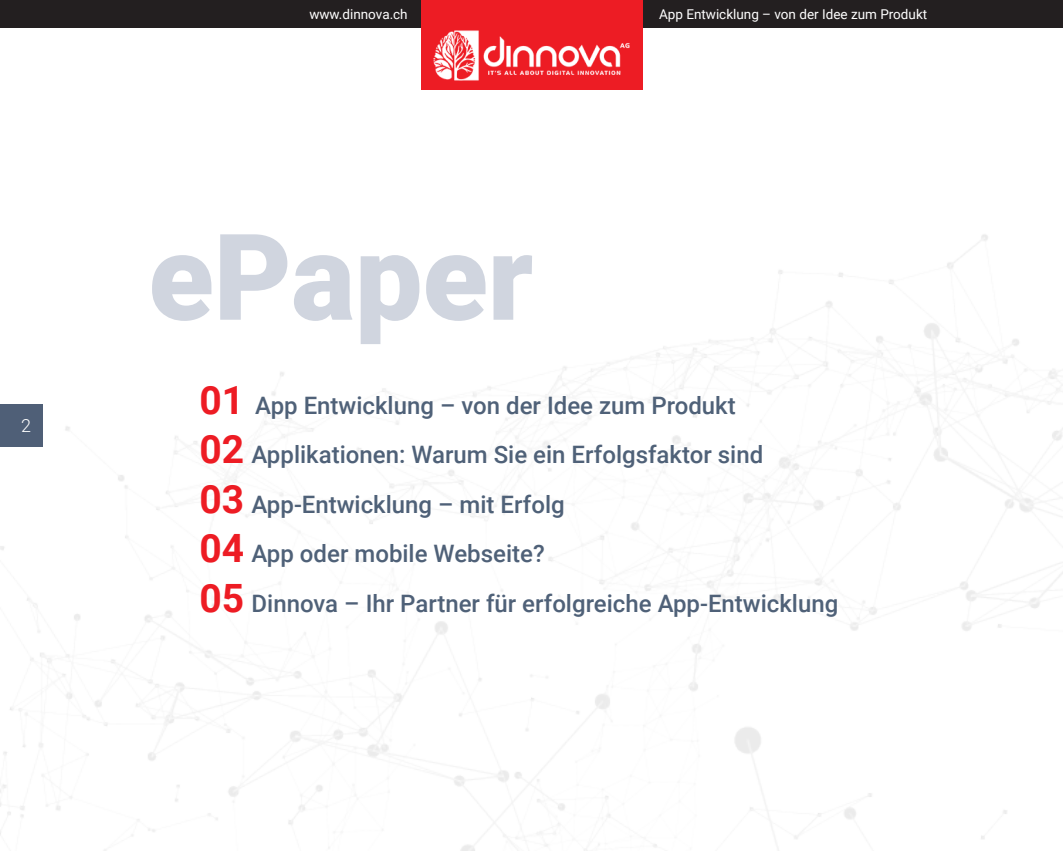
<style>
.page{position:relative;width:1063px;height:851px;background:#fff}
.page>*{position:absolute;margin:0;border:0;box-sizing:border-box;transform-origin:0 0}
.t1{font:900 120px "Roboto";color:#d0d5df}
.Paragraph_Style_4{font:500 24px "Roboto";color:#4f6178}
.t2{font:300 18px "Roboto";color:#fff}
.t3{font:13.5px "Roboto";color:#fff}
.s1{font-weight:700;font-size:39px;color:#ed1c24}
</style>
<div class="page">
<img style="left:0;top:74px;width:1063px;height:776px">
<div style="left:0;top:404px;width:43px;height:42px;background:#4f5f77"></div>
<div style="left:0;top:0;width:1063px;height:27px;background:#231f20"></div>
<div style="left:421px;top:0;width:221px;height:89px;background:#ed1c24"></div>
<img style="left:433px;top:30px;width:197px;height:51px">
<p class="t2" style="left:21px;top:413px;width:11px">2</p>
<p class="t3" style="left:309px;top:4px;width:100px">www.dinnova.ch</p>
<p class="t3" style="left:659px;top:4px;width:270px">App Entwicklung – von der Idee zum Produkt</p>
<p class="t1" style="left:148px;top:193px;width:386px">ePaper</p>
<p class="Paragraph_Style_4" style="left:199px;top:388px;width:538px"><span class="s1">01</span> App Entwicklung – von der Idee zum Produkt</p>
<p class="Paragraph_Style_4" style="left:199px;top:438px;width:565px"><span class="s1">02</span> Applikationen: Warum Sie ein Erfolgsfaktor sind</p>
<p class="Paragraph_Style_4" style="left:199px;top:487px;width:367px"><span class="s1">03</span> App-Entwicklung – mit Erfolg</p>
<p class="Paragraph_Style_4" style="left:199px;top:537px;width:347px"><span class="s1">04</span> App oder mobile Webseite?</p>
<p class="Paragraph_Style_4" style="left:199px;top:586px;width:641px"><span class="s1">05</span> Dinnova – Ihr Partner für erfolgreiche App-Entwicklung</p>
</div>
